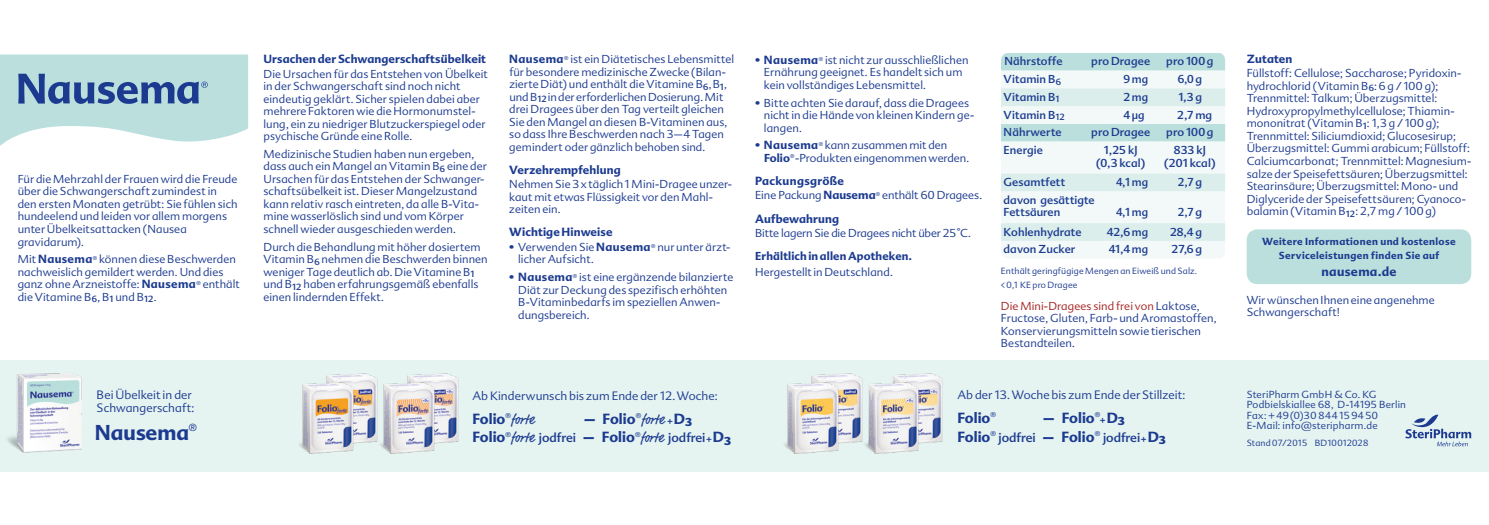
<style>
.page{position:relative;width:1489px;height:525px;background:#fff}
.page>*{position:absolute;margin:0;border:0;box-sizing:border-box;transform-origin:0 0}
.t1{font:700 21px "Advert";color:#1c3b90}
.t2{font:700 14.38px "Advert";color:#1c3b90}
.t3{font:12.5px "Advert";color:#1c3b90}
.t4{font:700 12.5px "Advert";letter-spacing:.03em;color:#1c3b90}
.t5{font:300 11.88px/12.5px "Advert";letter-spacing:.005em;color:#1c3b90}
.t6{font:700 11.5px "Advert";letter-spacing:.01em;color:#1c3b90}
.t7{font:700 11.5px "Advert";letter-spacing:.03em;color:#1c3b90}
.t8{font:300 11.25px/12.5px "Advert";letter-spacing:.005em;color:#1c3b90}
.t9{font:11.25px/12.5px "Advert";letter-spacing:.005em;color:#1c3b90;text-align:center}
.t10{font:300 11.25px "Advert";letter-spacing:-.015em;color:#1c3b90}
.t11{font:700 11.25px "Advert";letter-spacing:.01em;color:#1c3b90}
.t12{font:300 10px/10.6px "Advert";letter-spacing:.02em;color:#1c3b90}
.t13{font:700 10px/13.8px "Advert";letter-spacing:.035em;color:#1c3b90;text-align:center}
.t14{font:300 8.75px/14px "Advert";letter-spacing:.015em;color:#1c3b90}
.t15{font:700 8.12px "Advert";color:#1c3b90}
.s1{font-weight:700;font-size:11.5px}
.s2{font-family:"Market";font-weight:400}
.s3{font-weight:900}
.s4{font-size:8.12px}
.s5{font-weight:700;font-size:14.38px}
.s6{font-family:"Market";font-size:14.38px}
.s7{font-weight:900;font-size:14.38px}
.s8{font-weight:700;font-size:8.12px}
.s9{font-weight:700}
.s10{color:#a42220}
.s11{font-size:14.38px}
.s12{font-weight:900;font-size:11.25px}
</style>
<div class="page">
<div style="left:1246px;top:229px;width:224px;height:55px;background:#badfdc;border-radius:11px"></div>
<div style="left:0;top:360px;width:1488px;height:111px;background:#e5f3f1"></div>
<img style="left:267px;top:374px;width:80px;height:98px">
<img style="left:447px;top:373px;width:12px;height:70px">
<img style="left:347px;top:373px;width:100px;height:99px">
<img style="left:751px;top:374px;width:81px;height:98px">
<img style="left:931px;top:373px;width:12px;height:70px">
<img style="left:832px;top:373px;width:99px;height:99px">
<img style="left:0;top:373px;width:100px;height:99px">
<svg style="left:0;top:54px;width:248px;height:92px;background:#b2d1d8"></svg>
<svg style="left:1405px;top:414px;width:65px;height:32px"></svg>
<div style="left:1001px;top:53px;width:224px;height:18px;background:#badfdc"></div>
<div style="left:1001px;top:71px;width:224px;height:187px;background:#f2f9f8"></div>
<svg style="left:1001px;top:88px;width:224px;height:153px;fill:#f2f9f8"></svg>
<p class="t8" style="left:18px;top:172px;width:221px">Für die Mehrzahl der Frauen wird die Freude über die Schwangerschaft zumindest in den ersten Monaten getrübt: Sie fühlen sich hundeelend und leiden vor allem morgens unter Übelkeitsattacken (Nausea gravidarum).</p>
<p class="t8" style="left:18px;top:253px;width:224px">Mit <span class="s1">Nausema</span><sup>®</sup> können diese Beschwerden nachweislich gemildert werden. Und dies ganz ohne Arzneistoffe: <span class="s1">Nausema</span><sup>®</sup> enthält die Vitamine B<sub>6</sub>, B<sub>1</sub> und B<sub>12</sub>.</p>
<p class="t5" style="left:97px;top:388px;width:99px">Bei Übelkeit in der<br>Schwangerschaft:</p>
<h1 class="t1" style="left:95px;top:419px;width:104px">Nausema<sup>®</sup></h1>
<p class="t6" style="left:263px;top:52px;width:224px">Ursachen der Schwangerschaftsübelkeit</p>
<p class="t8" style="left:263px;top:67px;width:226px">Die Ursachen für das Entstehen von Übelkeit in der Schwangerschaft sind noch nicht eindeutig geklärt. Sicher spielen dabei aber mehrere Faktoren wie die Hormonumstel&shy;lung, ein zu niedriger Blutzuckerspiegel oder psychische Gründe eine Rolle.</p>
<p class="t8" style="left:263px;top:147px;width:225px">Medizinische Studien haben nun ergeben, dass auch ein Mangel an Vitamin B<sub>6</sub> eine der Ursachen für das Entstehen der Schwanger&shy;schaftsübelkeit ist. Dieser Mangelzustand kann relativ rasch eintreten, da alle B-Vita&shy;mine wasserlöslich sind und vom Körper schnell wieder ausgeschieden werden.</p>
<p class="t8" style="left:263px;top:240px;width:226px">Durch die Behandlung mit höher dosiertem Vitamin B<sub>6</sub> nehmen die Beschwerden binnen weniger Tage deutlich ab. Die Vitamine B<sub>1 </sub>und B<sub>12</sub> haben erfahrungsgemäß ebenfalls einen lindernden Effekt.</p>
<p class="t8" style="left:509px;top:53px;width:226px"><span class="s1">Nausema</span><sup>®</sup> ist ein Diätetisches Lebensmittel für besondere medizinische Zwecke (Bilan&shy;zierte Diät) und enthält die Vitamine B<sub>6</sub>, B<sub>1</sub>, und B<sub>12</sub> in der erforderlichen Dosierung. Mit drei Dragees über den Tag verteilt gleichen Sie den Mangel an diesen B-Vitaminen aus, so dass Ihre Beschwerden nach 3–4 Tagen gemindert oder gänzlich behoben sind.</p>
<p class="t6" style="left:509px;top:163px;width:113px">Verzehrempfehlung</p>
<p class="t8" style="left:509px;top:178px;width:224px">Nehmen Sie 3x täglich 1 Mini-Dragee unzer&shy;kaut mit etwas Flüssigkeit vor den Mahl&shy;zeiten ein.</p>
<p class="t6" style="left:509px;top:225px;width:105px">Wichtige Hinweise</p>
<p class="t8" style="left:518px;top:240px;width:213px;text-indent:-9px">• Verwenden Sie <span class="s1">Nausema</span><sup>®</sup> nur unter ärzt&shy;licher Aufsicht.</p>
<p class="t8" style="left:518px;top:271px;width:216px;text-indent:-9px">• <span class="s1">Nausema</span><sup>®</sup> ist eine ergänzende bilanzierte Diät zur Deckung des spezifisch erhöhten B-Vitaminbedarfs im speziellen Anwen&shy;dungsbereich.</p>
<p class="t5" style="left:472px;top:389px;width:247px">Ab Kinderwunsch bis zum Ende der 12.Woche:</p>
<p class="t2" style="left:472px;top:409px;width:63px">Folio<sup>®</sup><span class="s2">forte</span></p>
<p class="t2" style="left:584px;top:409px;width:109px"><span class="s3">–</span> Folio<sup>®</sup><span class="s2">forte</span> <span class="s4">+</span>D<sub>3</sub></p>
<p class="t3" style="left:472px;top:430px;width:260px"><span class="s5">Folio</span><sup>®</sup><span class="s6">forte</span> jodfrei <span class="s7">–</span> <span class="s5">Folio</span><sup>®</sup><span class="s6">forte</span> jodfrei<span class="s8">+</span><span class="s5">D</span><sub>3</sub></p>
<p class="t8" style="left:764px;top:53px;width:206px;text-indent:-9px">• <span class="s1">Nausema</span><sup>®</sup> ist nicht zur ausschließlichen<br>Ernährung geeignet. Es handelt sich um kein vollständiges Lebensmittel.</p>
<p class="t8" style="left:764px;top:96px;width:212px;text-indent:-9px">• Bitte achten Sie darauf, dass die Dragees nicht in die Hände von kleinen Kindern ge&shy;langen.</p>
<p class="t8" style="left:764px;top:139px;width:207px;text-indent:-9px">• <span class="s1">Nausema</span><sup>®</sup> kann zusammen mit den<br><span class="s9">Folio</span><sup>®</sup>-Produkten eingenommen werden.</p>
<p class="t7" style="left:755px;top:174px;width:90px">Packungsgröße</p>
<p class="t8" style="left:755px;top:189px;width:228px">Eine Packung <span class="s1">Nausema</span><sup>®</sup> enthält 60 Dragees.</p>
<p class="t6" style="left:755px;top:211px;width:86px">Aufbewahrung</p>
<p class="t10" style="left:755px;top:226px;width:217px">Bitte lagern Sie die Dragees nicht über 25°C.</p>
<p class="t11" style="left:755px;top:249px;width:158px">Erhältlich in allen Apotheken.</p>
<p class="t8" style="left:755px;top:266px;width:139px">Hergestellt in Deutschland.</p>
<p class="t9" style="left:1004px;top:55px;width:60px">Nährstoffe</p>
<p class="t9" style="left:1091px;top:55px;width:60px">pro Dragee</p>
<p class="t9" style="left:1166px;top:55px;width:49px">pro 100g</p>
<p class="t9" style="left:1003px;top:73px;width:59px">Vitamin B<sub>6</sub></p>
<p class="t9" style="left:1123px;top:73px;width:26px">9mg</p>
<p class="t9" style="left:1177px;top:73px;width:26px">6,0 g</p>
<p class="t9" style="left:1003px;top:90px;width:57px">Vitamin B<sub>1</sub></p>
<p class="t9" style="left:1123px;top:90px;width:26px">2mg</p>
<p class="t9" style="left:1178px;top:90px;width:25px">1,3 g</p>
<p class="t9" style="left:1003px;top:108px;width:63px">Vitamin B<sub>12</sub></p>
<p class="t9" style="left:1123px;top:108px;width:23px">4 µg</p>
<p class="t9" style="left:1177px;top:108px;width:36px">2,7 mg</p>
<p class="t9" style="left:1003px;top:126px;width:60px">Nährwerte</p>
<p class="t9" style="left:1091px;top:126px;width:60px">pro Dragee</p>
<p class="t9" style="left:1166px;top:126px;width:49px">pro 100g</p>
<p class="t9" style="left:1003px;top:144px;width:41px">Energie</p>
<p class="t9" style="left:1096px;top:144px;width:50px">1,25 kJ (0,3 kcal)</p>
<p class="t9" style="left:1164px;top:144px;width:53px">833 kJ (201 kcal)</p>
<p class="t9" style="left:1003px;top:176px;width:63px">Gesamtfett</p>
<p class="t9" style="left:1116px;top:176px;width:33px">4,1 mg</p>
<p class="t9" style="left:1177px;top:176px;width:26px">2,7 g</p>
<p class="t9" style="left:1003px;top:193px;width:92px;text-align:left">davon gesättigte<br>Fettsäuren</p>
<p class="t9" style="left:1116px;top:206px;width:33px">4,1 mg</p>
<p class="t9" style="left:1177px;top:206px;width:26px">2,7 g</p>
<p class="t9" style="left:1003px;top:225px;width:79px">Kohlenhydrate</p>
<p class="t9" style="left:1106px;top:225px;width:43px">42,6 mg</p>
<p class="t9" style="left:1169px;top:225px;width:34px">28,4 g</p>
<p class="t9" style="left:1003px;top:243px;width:73px">davon Zucker</p>
<p class="t9" style="left:1108px;top:243px;width:41px">41,4 mg</p>
<p class="t9" style="left:1171px;top:243px;width:32px">27,6 g</p>
<p class="t14" style="left:1000px;top:263px;width:198px">Enthält geringfügige Mengen an Eiweiß und Salz. &lt; 0,1 KE pro Dragee</p>
<p class="t8" style="left:1000px;top:299px;width:217px"><span class="s10">Die Mini-Dragees sind frei von</span> Laktose, Fructose, Gluten, Farb- und Aromastoffen, Konservierungsmitteln sowie tierischen Bestandteilen.</p>
<p class="t5" style="left:957px;top:388px;width:230px">Ab der 13.Woche bis zum Ende der Stillzeit:</p>
<p class="t2" style="left:957px;top:409px;width:40px">Folio<sup>®</sup></p>
<p class="t2" style="left:1043px;top:409px;width:59px"><span class="s3">–</span> Folio<sup>®</sup></p>
<p class="t15" style="left:1100px;top:415px;width:26px">+<span class="s11">D</span><span class="s12">3</span></p>
<p class="t2" style="left:957px;top:427px;width:40px">Folio<sup>®</sup></p>
<p class="t3" style="left:998px;top:429px;width:169px">jodfrei <span class="s7">–</span> <span class="s5">Folio</span><sup>®</sup> jodfrei<span class="s8">+</span><span class="s5">D</span><sub>3</sub></p>
<p class="t6" style="left:1246px;top:52px;width:47px">Zutaten</p>
<p class="t8" style="left:1246px;top:67px;width:226px">Füllstoff: Cellulose; Saccharose; Pyridoxin&shy;hydrochlorid (Vitamin B<sub>6</sub>: 6 g / 100 g); Trennmittel: Talkum; Überzugsmittel:<br>Hydroxypropylmethylcellulose; Thiamin&shy;mononitrat (Vitamin B<sub>1</sub>: 1,3 g / 100 g); Trennmittel: Siliciumdioxid; Glucosesirup; Überzugsmittel: Gummi arabicum; Füllstoff:<br>Calciumcarbonat; Trennmittel: Magnesium&shy;salze der Speisefettsäuren; Überzugsmittel:<br>Stearinsäure; Überzugsmittel: Mono- und Diglyceride der Speisefettsäuren; Cyanoco&shy;balamin (Vitamin B<sub>12</sub>: 2,7 mg / 100 g)</p>
<p class="t13" style="left:1262px;top:234px;width:195px">Weitere Informationen und kostenlose<br>Serviceleistungen finden Sie auf</p>
<p class="t4" style="left:1321px;top:264px;width:77px">nausema.de</p>
<p class="t8" style="left:1246px;top:293px;width:189px">Wir wünschen Ihnen eine angenehme<br>Schwangerschaft!</p>
<p class="t12" style="left:1246px;top:388px;width:161px">SteriPharm GmbH &amp; Co. KG<br>Podbielskiallee 68, D-14195 Berlin<br>Fax: +49(0)30 844159450<br>E-Mail: info@steripharm.de</p>
<p class="t14" style="left:1246px;top:436px;width:123px">Stand 07/2015 BD10012028</p>
</div>
